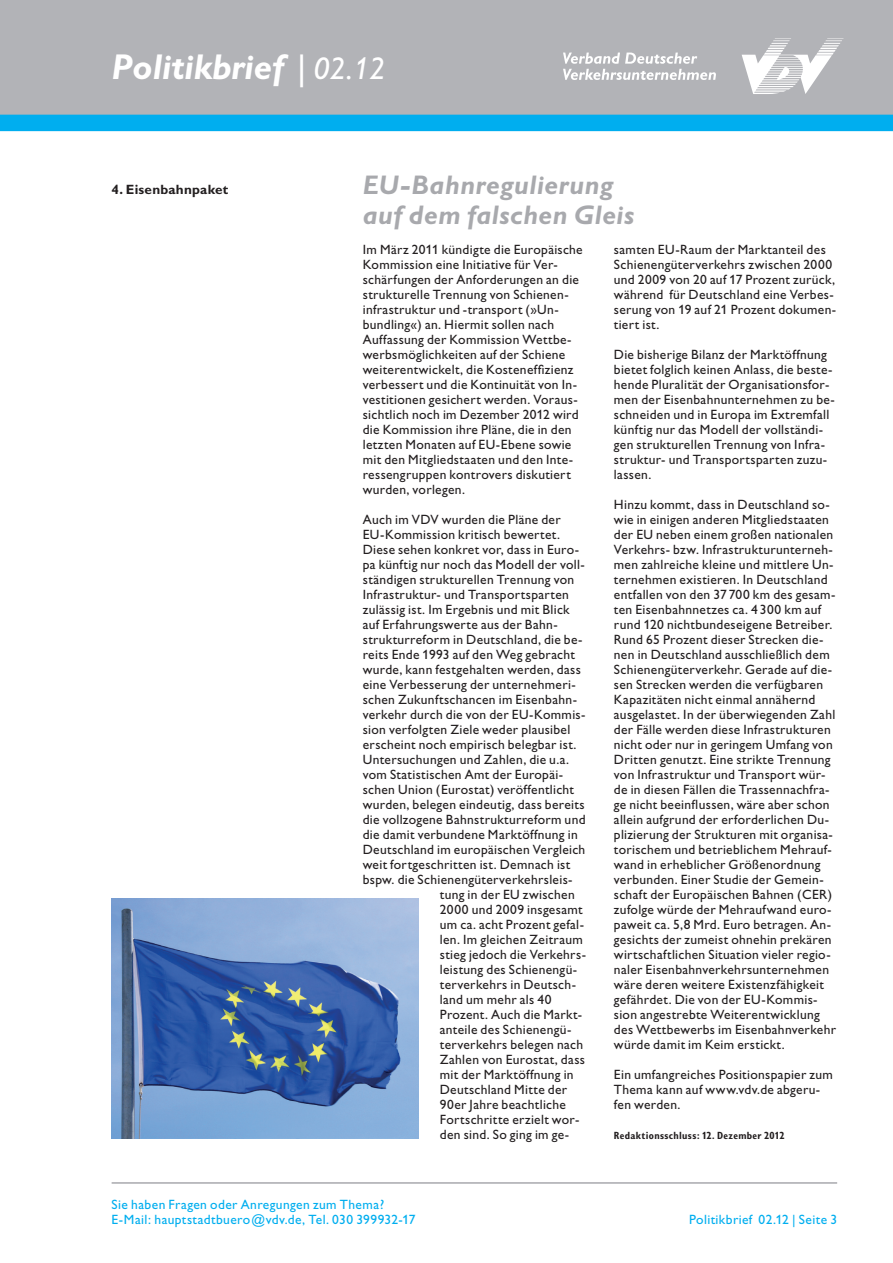
<style>
.page{position:relative;width:893px;height:1263px;background:#fff}
.page>*{position:absolute;margin:0;border:0;box-sizing:border-box;transform-origin:0 0}
.t1{font:italic 700 36px "Gill Alt One";color:#fff}
.t2{font:italic 700 27px/30px "Gill Alt One";letter-spacing:.02em;color:#a8a9ad}
.t3{font:13.5px/15px "Gill Alt One";letter-spacing:.025em;color:#231f20}
.t4{font:13.5px/15px "Gill Alt One";letter-spacing:.03em;color:#00aeef}
.t5{font:700 13.5px "Gill Alt One";letter-spacing:.015em;color:#231f20}
.t6{font:700 condensed 10.5px "Gill Sans Display";letter-spacing:.03em;color:#231f20}
.s1{font-weight:400}
.s2{font-weight:400;font-size:31.5px}
</style>
<div class="page">
<div style="left:0;top:0;width:893px;height:118px;background:#b2b3b7"></div>
<div style="left:0;top:115px;width:893px;height:16px;background:#00aeef"></div>
<svg style="left:742px;top:38px;width:102px;height:56px"></svg>
<svg style="left:563px;top:53px;width:153px;height:27px"></svg>
<hr style="left:112px;top:1182px;width:725px;height:2px;background:#a8a9ad">
<img style="left:112px;top:899px;width:307px;height:240px">
<h1 class="t1" style="left:112px;top:46px;width:275px">Politikbrief <span class="s1">|</span> <span class="s2">02.12</span></h1>
<p class="t5" style="left:112px;top:181px;width:118px">4. Eisenbahnpaket</p>
<h2 class="t2" style="left:363px;top:169px;width:273px">EU-Bahnregulierung auf dem falschen Gleis</h2>
<p class="t3" style="left:363px;top:241px;width:221px">Im März 2011 kündigte die Europäische Kommission eine Initiative für Ver&shy;schärfungen der Anforderungen an die strukturelle Trennung von Schienen&shy;infrastruktur und -transport (»Un&shy;bundling«) an. Hiermit sollen nach Auffassung der Kommission Wettbe&shy;werbsmöglichkeiten auf der Schiene weiterentwickelt, die Kosteneffizienz verbessert und die Kontinuität von In&shy;vestitionen gesichert werden. Voraus&shy;sichtlich noch im Dezember 2012 wird die Kommission ihre Pläne, die in den letzten Monaten auf EU-Ebene sowie mit den Mitgliedstaaten und den Inte&shy;ressengruppen kontrovers diskutiert wurden, vorlegen.</p>
<p class="t3" style="left:363px;top:511px;width:199px">Auch im VDV wurden die Pläne der</p>
<p class="t3" style="left:363px;top:526px;width:199px">EU-Kommission kritisch bewertet.</p>
<p class="t3" style="left:363px;top:541px;width:218px">Diese sehen konkret vor, dass in Euro-</p>
<p class="t3" style="left:363px;top:556px;width:223px">pa künftig nur noch das Modell der voll-</p>
<p class="t3" style="left:363px;top:571px;width:213px">ständigen strukturellen Trennung von</p>
<p class="t3" style="left:363px;top:586px;width:208px">Infrastruktur- und Transportsparten</p>
<p class="t3" style="left:363px;top:601px;width:208px">zulässig ist. Im Ergebnis und mit Blick</p>
<p class="t3" style="left:363px;top:616px;width:196px">auf Erfahrungswerte aus der Bahn-</p>
<p class="t3" style="left:363px;top:631px;width:221px">strukturreform in Deutschland, die be-</p>
<p class="t3" style="left:363px;top:646px;width:214px">reits Ende 1993 auf den Weg gebracht</p>
<p class="t3" style="left:363px;top:661px;width:220px">wurde, kann festgehalten werden, dass</p>
<p class="t3" style="left:363px;top:676px;width:214px">eine Verbesserung der unternehmeri-</p>
<p class="t3" style="left:363px;top:691px;width:216px">schen Zukunftschancen im Eisenbahn-</p>
<p class="t3" style="left:363px;top:706px;width:224px">verkehr durch die von der EU-Kommis-</p>
<p class="t3" style="left:363px;top:721px;width:209px">sion verfolgten Ziele weder plausibel</p>
<p class="t3" style="left:363px;top:736px;width:215px">erscheint noch empirisch belegbar ist.</p>
<p class="t3" style="left:363px;top:751px;width:208px">Untersuchungen und Zahlen, die u.a.</p>
<p class="t3" style="left:363px;top:766px;width:202px">vom Statistischen Amt der Europäi-</p>
<p class="t3" style="left:363px;top:781px;width:213px">schen Union (Eurostat) veröffentlicht</p>
<p class="t3" style="left:363px;top:796px;width:223px">wurden, belegen eindeutig, dass bereits</p>
<p class="t3" style="left:363px;top:811px;width:224px">die vollzogene Bahnstrukturreform und</p>
<p class="t3" style="left:363px;top:826px;width:217px">die damit verbundene Marktöffnung in</p>
<p class="t3" style="left:363px;top:841px;width:224px">Deutschland im europäischen Vergleich</p>
<p class="t3" style="left:363px;top:856px;width:209px">weit fortgeschritten ist. Demnach ist</p>
<p class="t3" style="left:363px;top:871px;width:211px">bspw. die Schienengüterverkehrsleis-</p>
<p class="t3" style="left:440px;top:886px;width:136px">tung in der EU zwischen</p>
<p class="t3" style="left:440px;top:901px;width:144px">2000 und 2009 insgesamt</p>
<p class="t3" style="left:440px;top:916px;width:146px">um ca. acht Prozent gefal-</p>
<p class="t3" style="left:440px;top:931px;width:145px">len. Im gleichen Zeitraum</p>
<p class="t3" style="left:440px;top:946px;width:148px">stieg jedoch die Verkehrs-</p>
<p class="t3" style="left:440px;top:961px;width:139px">leistung des Schienengü-</p>
<p class="t3" style="left:440px;top:976px;width:138px">terverkehrs in Deutsch-</p>
<p class="t3" style="left:440px;top:991px;width:113px">land um mehr als 40</p>
<p class="t3" style="left:440px;top:1006px;width:144px">Prozent. Auch die Markt-</p>
<p class="t3" style="left:440px;top:1021px;width:133px">anteile des Schienengü-</p>
<p class="t3" style="left:440px;top:1036px;width:145px">terverkehrs belegen nach</p>
<p class="t3" style="left:440px;top:1051px;width:147px">Zahlen von Eurostat, dass</p>
<p class="t3" style="left:440px;top:1066px;width:135px">mit der Marktöffnung in</p>
<p class="t3" style="left:440px;top:1081px;width:129px">Deutschland Mitte der</p>
<p class="t3" style="left:440px;top:1096px;width:128px">90er Jahre beachtliche</p>
<p class="t3" style="left:440px;top:1111px;width:141px">Fortschritte erzielt wor-</p>
<p class="t3" style="left:440px;top:1126px;width:131px">den sind. So ging im ge-</p>
<p class="t3" style="left:614px;top:241px;width:224px">samten EU-Raum der Marktanteil des<br>Schienengüterverkehrs zwischen 2000 und 2009 von 20 auf 17 Prozent zurück, während für Deutschland eine Verbes&shy;serung von 19 auf 21 Prozent dokumen&shy;tiert ist.</p>
<p class="t3" style="left:614px;top:346px;width:222px">Die bisherige Bilanz der Marktöffnung bietet folglich keinen Anlass, die beste&shy;hende Pluralität der Organisationsfor&shy;men der Eisenbahnunternehmen zu be&shy;schneiden und in Europa im Extremfall künftig nur das Modell der vollständi&shy;gen strukturellen Trennung von Infra&shy;struktur- und Transportsparten zuzu&shy;lassen.</p>
<p class="t3" style="left:614px;top:496px;width:224px">Hinzu kommt, dass in Deutschland so&shy;wie in einigen anderen Mitgliedstaaten der EU neben einem großen nationalen Verkehrs- bzw. Infrastrukturunterneh&shy;men zahlreiche kleine und mittlere Un&shy;ternehmen existieren. In Deutschland entfallen von den 37 700 km des gesam&shy;ten Eisenbahnnetzes ca. 4 300 km auf rund 120 nichtbundeseigene Betreiber.<br>Rund 65 Prozent dieser Strecken die&shy;nen in Deutschland ausschließlich dem Schienengüterverkehr. Gerade auf die&shy;sen Strecken werden die verfügbaren Kapazitäten nicht einmal annähernd ausgelastet. In der überwiegenden Zahl der Fälle werden diese Infrastrukturen nicht oder nur in geringem Umfang von Dritten genutzt. Eine strikte Trennung von Infrastruktur und Transport wür&shy;de in diesen Fällen die Trassennachfra&shy;ge nicht beeinflussen, wäre aber schon allein aufgrund der erforderlichen Du&shy;plizierung der Strukturen mit organisa&shy;torischem und betrieblichem Mehrauf&shy;wand in erheblicher Größenordnung verbunden. Einer Studie der Gemein&shy;schaft der Europäischen Bahnen (CER) zufolge würde der Mehraufwand euro&shy;paweit ca. 5,8 Mrd. Euro betragen. An&shy;gesichts der zumeist ohnehin prekären wirtschaftlichen Situation vieler regio&shy;naler Eisenbahnverkehrsunternehmen wäre deren weitere Existenzfähigkeit gefährdet. Die von der EU-Kommis&shy;sion angestrebte Weiterentwicklung des Wettbewerbs im Eisenbahnverkehr würde damit im Keim erstickt.</p>
<p class="t3" style="left:614px;top:1066px;width:220px">Ein umfangreiches Positionspapier zum<br>Thema kann auf www.vdv.de abgeru&shy;fen werden.</p>
<p class="t6" style="left:614px;top:1129px;width:172px">Redaktionsschluss: 12. Dezember 2012</p>
<p class="t4" style="left:112px;top:1196px;width:305px">Sie haben Fragen oder Anregungen zum Thema?<br>E-Mail: hauptstadtbuero@vdv.de, Tel. 030 399932-17</p>
<p class="t4" style="left:689px;top:1211px;width:149px">Politikbrief 02.12 | Seite 3</p>
</div>
